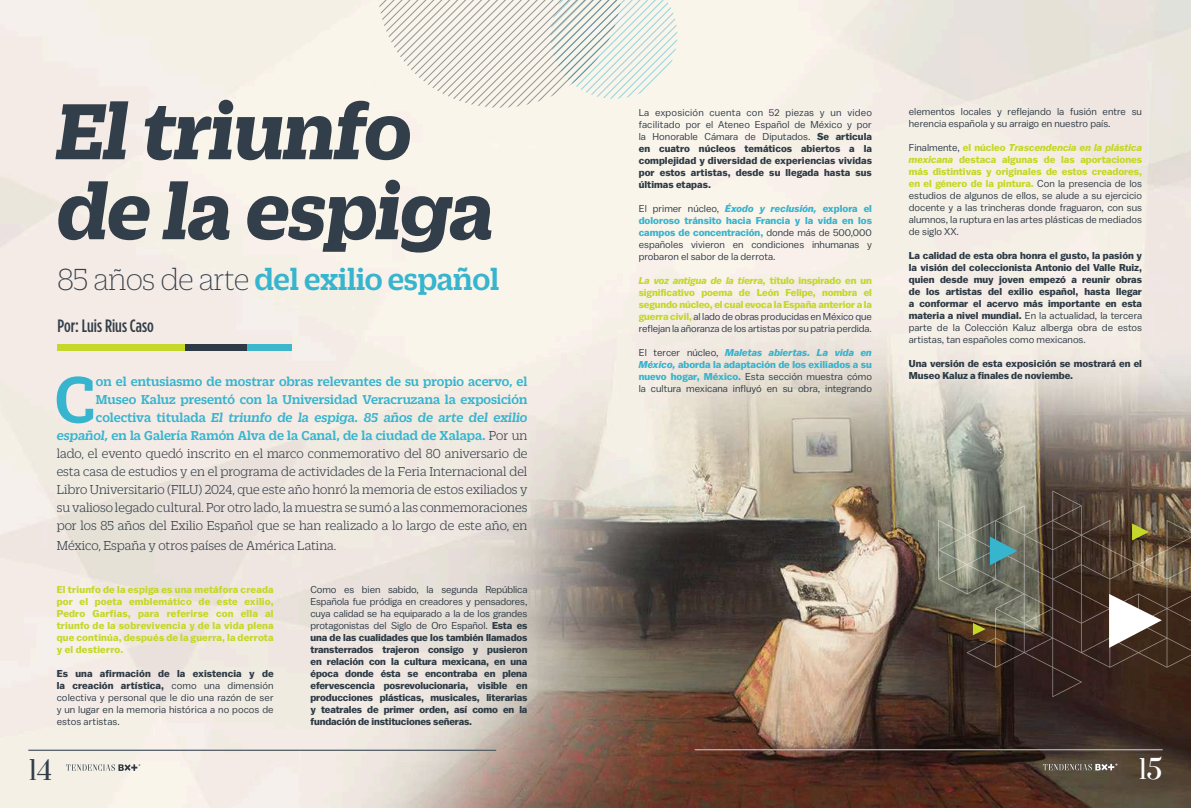
<style>
.page{position:relative;width:1191px;height:808px;background:#fff}
.page>*{position:absolute;margin:0;border:0;box-sizing:border-box;transform-origin:0 0}
.t1{font:italic 700 86px/80px "Duplicate Slab";letter-spacing:-.01em;color:#323e49}
.t2{font:500 70.3px "Duplicate Slab";color:#37b4ce}
.t3{font:500 33px "Duplicate Slab";letter-spacing:-.01em;color:#37b4ce}
.t4{font:26px "Prata";color:#323e49}
.t5{font:26px "Prata";color:#fff}
.t6{font:500 17.9px "Gotham Condensed";color:#323e49}
.t7{font:300 14px/18px "Duplicate Slab";color:#323e49;text-align:right}
.t8{font:700 10px/12px "Balto";color:#2e3b46;text-align:justify}
.t9{font:10px/12px "Balto";color:#2e3b46;text-align:justify}
.t10{font:700 10px/12px "Balto";letter-spacing:-.005em;color:#c5d729;text-align:justify}
.s1{font-weight:100;color:#323e49}
.s2{font-weight:500;color:#37b4ce}
.s3{font-weight:500;font-style:italic;color:#37b4ce}
.s4{font-weight:700}
.s5{font-weight:400}
.s6{font-weight:700;font-style:italic;color:#37b4ce}
.s7{font-weight:700;color:#37b4ce}
.s8{font-style:italic}
.s9{font-weight:400;color:#2e3b46}
.s10{font-weight:700;color:#c5d729}
.s11{font-weight:700;font-style:italic;color:#c5d729}
</style>
<div class="page">
<img style="left:0;top:0;width:1191px;height:808px">
<hr style="left:694px;top:749px;width:468px;height:1px;background:#d1d2d3">
<svg style="left:1042px;top:764px;width:75px;height:6px"></svg>
<svg style="left:66px;top:764px;width:74px;height:7px"></svg>
<hr style="left:28px;top:750px;width:468px;height:1px;background:#323e49">
<svg style="left:938px;top:490px;width:253px;height:207px"></svg>
<svg style="left:1132px;top:523px;width:16px;height:17px"></svg>
<svg style="left:973px;top:623px;width:12px;height:12px"></svg>
<svg style="left:990px;top:536px;width:27px;height:29px"></svg>
<svg style="left:1109px;top:594px;width:52px;height:54px"></svg>
<div style="left:57px;top:345px;width:128px;height:6px;background:#c5d729"></div>
<div style="left:185px;top:345px;width:62px;height:6px;background:#2e3b46"></div>
<div style="left:247px;top:345px;width:45px;height:6px;background:#3eb7cb"></div>
<svg style="left:377px;top:0;width:300px;height:108px"></svg>
<h1 class="t1" style="left:57px;top:84px;width:439px">El triunfo de la espiga</h1>
<h3 class="t3" style="left:57px;top:257px;width:443px"><span class="s1">85 años de arte</span> del exilio español</h3>
<h3 class="t6" style="left:57px;top:315px;width:98px">Por: Luis Rius Caso</h3>
<h2 class="t2" style="left:55px;top:353px;width:43px">C</h2>
<p class="t7" style="left:57px;top:372px;width:472px"><span class="s2">on el entusiasmo de mostrar obras relevantes de su propio acervo, el Museo Kaluz presentó con la Universidad Veracruzana la exposición colectiva titulada</span> <span class="s3">El triunfo de la espiga. 85 años de arte del exilio español,</span> <span class="s2">en la Galería Ramón Alva de la Canal, de la ciudad de Xalapa.</span> Por un lado, el evento quedó inscrito en el marco conmemorativo del 80 aniversario de esta casa de estudios y en el programa de actividades de la Feria Internacional del Libro Universitario (FILU) 2024, que este año honró la memoria de estos exiliados y su valioso legado cultural. Por otro lado, la muestra se sumó a las conmemoraciones por los 85 años del Exilio Español que se han realizado a lo largo de este año, en</p>
<h3 class="t7" style="left:57px;top:536px;width:281px">México, España y otros países de América Latina.</h3>
<p class="t10" style="left:57px;top:583px;width:218px">El triunfo de la espiga es una metáfora creada por el poeta emblemático de este exilio, Pedro Garfias, para referirse con ella al triunfo de la sobrevivencia y de la vida plena que continúa, después de la guerra, la derrota y el destierro.</p>
<p class="t9" style="left:57px;top:667px;width:218px"><span class="s4">Es una afirmación de la existencia y de la creación artística,</span> como una dimensión colectiva y personal que le dio una razón de ser y un lugar en la memoria histórica a no pocos de estos artistas.</p>
<p class="t8" style="left:310px;top:583px;width:218px"><span class="s5">Como es bien sabido, la segunda República Española fue pródiga en creadores y pensadores, cuya calidad se ha equiparado a la de los grandes protagonistas del Siglo de Oro Español.</span> Esta es una de las cualidades que los también llamados transterrados trajeron consigo y pusieron en relación con la cultura mexicana, en una época donde ésta se encontraba en plena efervescencia posrevolucionaria, visible en producciones plásticas, musicales, literarias y teatrales de primer orden, así como en la fundación de instituciones señeras.</p>
<p class="t8" style="left:639px;top:106px;width:235px"><span class="s5">La exposición cuenta con 52 piezas y un video facilitado por el Ateneo Español de México y por la Honorable Cámara de Diputados.</span> Se articula en cuatro núcleos temáticos abiertos a la complejidad y diversidad de experiencias vividas por estos artistas, desde su llegada hasta sus últimas etapas.</p>
<p class="t9" style="left:639px;top:202px;width:235px">El primer núcleo, <span class="s6">Éxodo y reclusión,</span> <span class="s7">explora el doloroso tránsito hacia Francia y la vida en los campos de concentración,</span> donde más de 500,000 españoles vivieron en condiciones inhumanas y probaron el sabor de la derrota.</p>
<p class="t10" style="left:639px;top:274px;width:235px"><span class="s8">La voz antigua de la tierra,</span> título inspirado en un significativo poema de León Felipe, nombra el segundo núcleo, el cual evoca la España anterior a la guerra civil, <span class="s9">al lado de obras producidas en México que reflejan la añoranza de los artistas por su patria perdida.</span></p>
<p class="t9" style="left:639px;top:346px;width:235px">El tercer núcleo, <span class="s6">Maletas abiertas. La vida en México,</span> <span class="s7">aborda la adaptación de los exiliados a su nuevo hogar, México.</span> Esta sección muestra cómo la cultura mexicana influyó en su obra, integrando</p>
<p class="t9" style="left:909px;top:105px;width:235px">elementos locales y reflejando la fusión entre su herencia española y su arraigo en nuestro país.</p>
<p class="t9" style="left:909px;top:141px;width:235px">Finalmente, <span class="s10">el núcleo</span> <span class="s11">Trascendencia en la plástica mexicana</span> <span class="s10">destaca algunas de las aportaciones más distintivas y originales de estos creadores, en el género de la pintura.</span> Con la presencia de los estudios de algunos de ellos, se alude a su ejercicio docente y a las trincheras donde fraguaron, con sus alumnos, la ruptura en las artes plásticas de mediados de siglo XX.</p>
<p class="t8" style="left:909px;top:249px;width:235px">La calidad de esta obra honra el gusto, la pasión y la visión del coleccionista Antonio del Valle Ruiz, quien desde muy joven empezó a reunir obras de los artistas del exilio español, hasta llegar a conformar el acervo más importante en esta materia a nivel mundial. <span class="s5">En la actualidad, la tercera parte de la Colección Kaluz alberga obra de estos artistas, tan españoles como mexicanos.</span></p>
<p class="t8" style="left:909px;top:357px;width:235px">Una versión de esta exposición se mostrará en el<br>Museo Kaluz a finales de noviembe.</p>
<h3 class="t4" style="left:28px;top:748px;width:26px">14</h3>
<h3 class="t5" style="left:1138px;top:748px;width:26px">15</h3>
</div>
